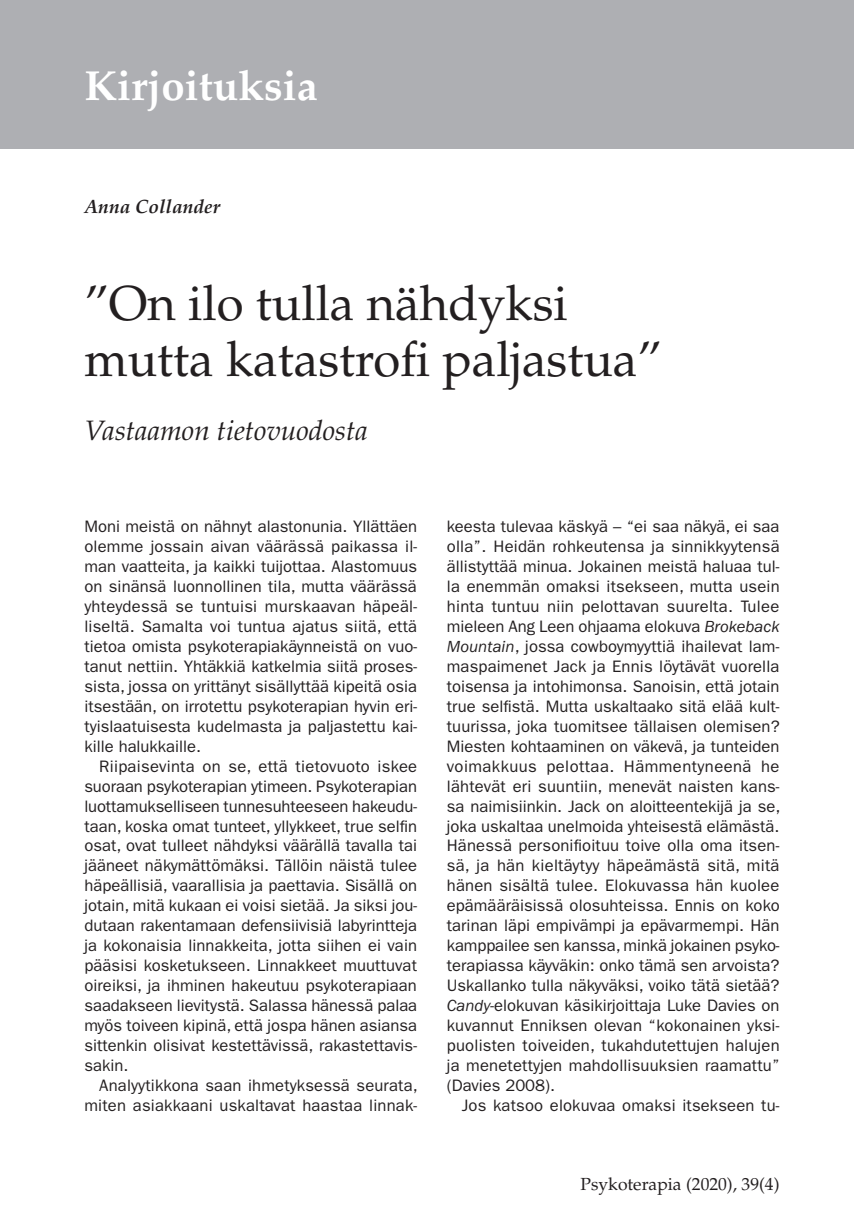
<style>
.page{position:relative;width:854px;height:1231px;background:#fff}
.page>*{position:absolute;margin:0;border:0;box-sizing:border-box;transform-origin:0 0}
.Otsikko{font:49px/56px "Palatino";color:#231f20}
.Otsikko_Pääkirjoitus{font:700 42px "Palatino";color:#fff}
.Alaotsikko{font:italic 28px "Palatino";color:#231f20}
.Kirjoittaja{font:italic 700 19.25px "Palatino";color:#231f20}
.t1{font:17.5px "Palatino";color:#231f20}
.Leipä{font:16.62px/19.9px "ITC Franklin Gothic Std";letter-spacing:.01em;color:#231f20;text-align:justify}
.Leipä_Eka{font:16.62px/19.9px "ITC Franklin Gothic Std";letter-spacing:.005em;color:#231f20;text-align:justify}
.s1{font-style:italic}
</style>
<div class="page">
<div style="left:0;top:0;width:853px;height:149px;background:#aeafb3"></div>
<p class="Otsikko_Pääkirjoitus" style="left:84px;top:61px;width:235px">Kirjoituksia</p>
<p class="Kirjoittaja" style="left:84px;top:195px;width:137px">Anna Collander</p>
<p class="Otsikko" style="left:84px;top:276px;width:579px">”On ilo tulla nähdyksi mutta katastrofi paljastua”</p>
<p class="Alaotsikko" style="left:84px;top:414px;width:285px">Vastaamon tietovuodosta</p>
<p class="Leipä_Eka" style="left:84px;top:516px;width:334px">Moni meistä on nähnyt alastonunia. Yllättäen olemme jossain aivan väärässä paikassa il&shy;man vaatteita, ja kaikki tuijottaa. Alastomuus on sinänsä luonnollinen tila, mutta väärässä yhteydessä se tuntuisi murskaavan häpeäl&shy;liseltä. Samalta voi tuntua ajatus siitä, että tietoa omista psykoterapiakäynneistä on vuo&shy;tanut nettiin. Yhtäkkiä katkelmia siitä proses&shy;sista, jossa on yrittänyt sisällyttää kipeitä osia itsestään, on irrotettu psykoterapian hyvin eri&shy;tyislaatuisesta kudelmasta ja paljastettu kai&shy;kille halukkaille.</p>
<p class="Leipä" style="left:84px;top:756px;width:334px;text-indent:15px">Riipaisevinta on se, että tietovuoto iskee suoraan psykoterapian ytimeen. Psykoterapian luottamukselliseen tunnesuhteeseen hakeudu&shy;taan, koska omat tunteet, yllykkeet, true selfin osat, ovat tulleet nähdyksi väärällä tavalla tai jääneet näkymättömäksi. Tällöin näistä tulee häpeällisiä, vaarallisia ja paettavia. Sisällä on jotain, mitä kukaan ei voisi sietää. Ja siksi jou&shy;dutaan rakentamaan defensiivisiä labyrintteja ja kokonaisia linnakkeita, jotta siihen ei vain pääsisi kosketukseen. Linnakkeet muuttuvat oireiksi, ja ihminen hakeutuu psykoterapiaan saadakseen lievitystä. Salassa hänessä palaa myös toiveen kipinä, että jospa hänen asiansa sittenkin olisivat kestettävissä, rakastettavis&shy;sakin.</p>
<p class="Leipä" style="left:84px;top:1075px;width:335px;text-align:right">Analyytikkona saan ihmetyksessä seurata, miten asiakkaani uskaltavat haastaa linnak-</p>
<p class="Leipä" style="left:446px;top:516px;width:335px">keesta tulevaa käskyä – “ei saa näkyä, ei saa olla”. Heidän rohkeutensa ja sinnikkyytensä ällistyttää minua. Jokainen meistä haluaa tul&shy;la enemmän omaksi itsekseen, mutta usein hinta tuntuu niin pelottavan suurelta. Tulee mieleen Ang Leen ohjaama elokuva <span class="s1">Brokeback Mountain</span>, jossa cowboymyyttiä ihailevat lam&shy;maspaimenet Jack ja Ennis löytävät vuorella toisensa ja intohimonsa. Sanoisin, että jotain true selfistä. Mutta uskaltaako sitä elää kult&shy;tuurissa, joka tuomitsee tällaisen olemisen?<br>Miesten kohtaaminen on väkevä, ja tunteiden voimakkuus pelottaa. Hämmentyneenä he lähtevät eri suuntiin, menevät naisten kans&shy;sa naimisiinkin. Jack on aloitteentekijä ja se, joka uskaltaa unelmoida yhteisestä elämästä.<br>Hänessä personifioituu toive olla oma itsen&shy;sä, ja hän kieltäytyy häpeämästä sitä, mitä hänen sisältä tulee. Elokuvassa hän kuolee epämääräisissä olosuhteissa. Ennis on koko tarinan läpi empivämpi ja epävarmempi. Hän kamppailee sen kanssa, minkä jokainen psyko&shy;terapiassa käyväkin: onko tämä sen arvoista?<br>Uskallanko tulla näkyväksi, voiko tätä sietää?<br><span class="s1">Candy</span>-elokuvan käsikirjoittaja Luke Davies on kuvannut Enniksen olevan “kokonainen yksi&shy;puolisten toiveiden, tukahdutettujen halujen ja menetettyjen mahdollisuuksien raamattu” (Davies 2008).</p>
<p class="Leipä" style="left:461px;top:1095px;width:319px">Jos katsoo elokuvaa omaksi itsekseen tu-</p>
<p class="t1" style="left:580px;top:1173px;width:200px">Psykoterapia (2020), 39(4)</p>
</div>
